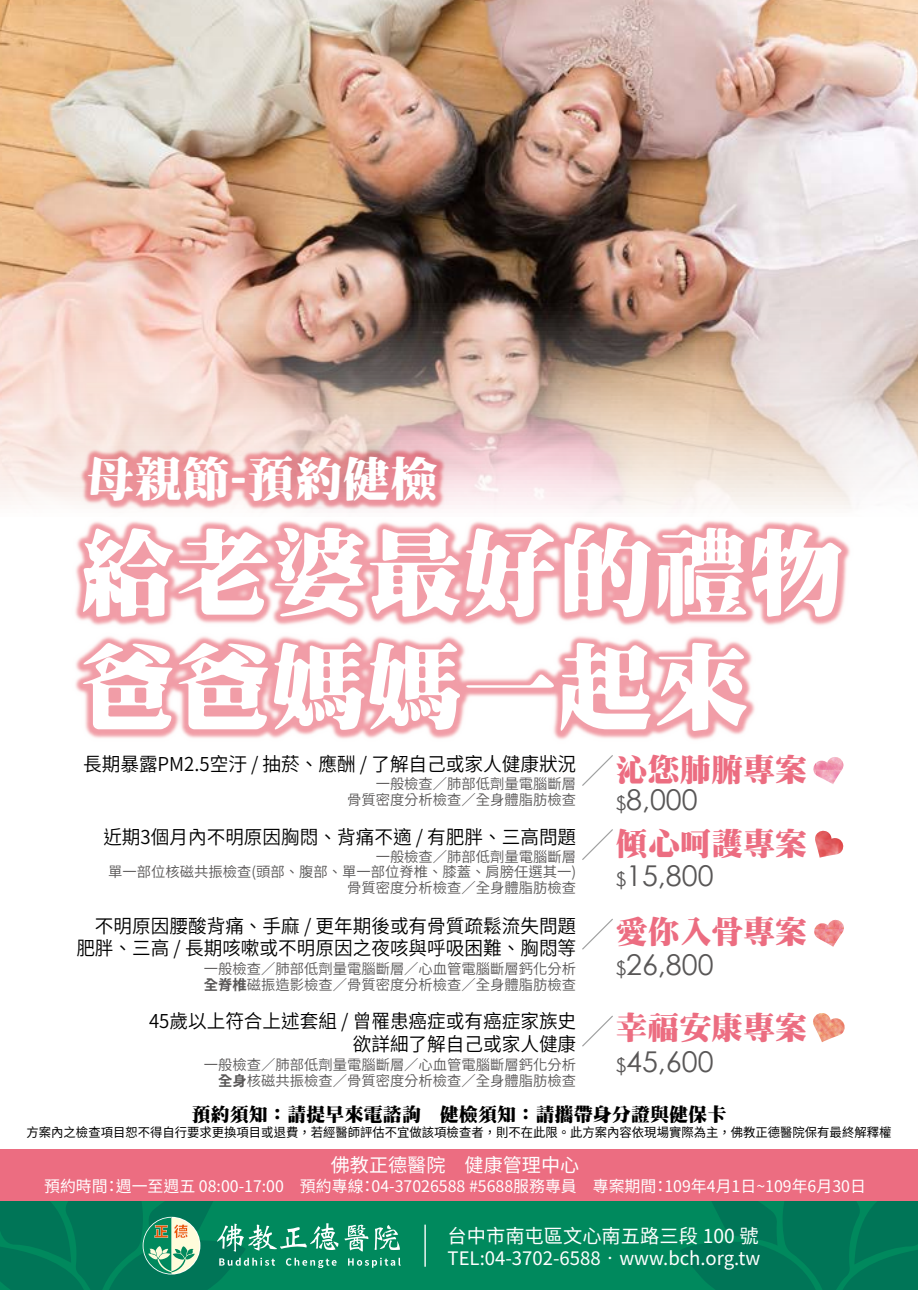
<style>
.page{position:relative;width:918px;height:1290px;background:#fff}
.page>*{position:absolute;margin:0;border:0;box-sizing:border-box;transform-origin:0 0}
.t1{font:900 95.55px/114.6px "Han Wang Ming";color:#fff}
.t2{font:900 47.77px "Han Wang Ming";color:#fff}
.t3{font:900 31.85px "Han Wang Ming";color:#ec6d81}
.t4{font:28.7px "Century Gothic";color:#595757}
.t5{font:19.25px "Noto Sans CJ Ktc";color:#fff}
.t6{font:600 19.07px/22.2px "Noto Sans CJ Ktc";color:#000;text-align:right}
.t7{font:900 19.07px "Han Wang Ming";color:#000}
.t8{font:19.07px "Noto Sans CJ Ktc";color:#fff}
.t9{font:18.55px "Noto Sans CJ Ktc";color:#fff}
.t10{font:15.92px "Noto Sans CJ Ktc";color:#fff}
.t11{font:600 14.35px/15.9px "Noto Sans CJ Ktc";color:#595757;text-align:right}
.t12{font:12.78px "Noto Sans CJ Ktc";color:#000}
.s1{font-weight:700}
.s2{font-size:19.07px}
</style>
<div class="page">
<img style="left:0;top:0;width:918px;height:125px">
<img style="left:0;top:125px;width:918px;height:376px">
<div style="left:0;top:1149px;width:918px;height:103px;background:#ec6d81"></div>
<img style="left:11px;top:384px;width:902px;height:355px">
<img style="left:553px;top:690px;width:317px;height:50px">
<svg style="left:582px;top:1015px;width:31px;height:31px"></svg>
<svg style="left:582px;top:918px;width:31px;height:32px"></svg>
<svg style="left:582px;top:829px;width:31px;height:31px"></svg>
<svg style="left:582px;top:755px;width:31px;height:31px"></svg>
<img style="left:751px;top:695px;width:155px;height:45px">
<svg style="left:813px;top:757px;width:31px;height:27px"></svg>
<svg style="left:815px;top:830px;width:29px;height:28px"></svg>
<svg style="left:814px;top:919px;width:30px;height:28px"></svg>
<svg style="left:813px;top:1013px;width:32px;height:29px"></svg>
<div style="left:0;top:1201px;width:918px;height:89px;background:#00895d"></div>
<svg style="left:680px;top:1201px;width:238px;height:89px"></svg>
<svg style="left:348px;top:1257px;width:53px;height:11px"></svg>
<svg style="left:0;top:1201px;width:338px;height:89px"></svg>
<svg style="left:344px;top:1224px;width:24px;height:27px"></svg>
<svg style="left:374px;top:1225px;width:26px;height:25px"></svg>
<hr style="left:424px;top:1224px;width:2px;height:43px;background:#fff">
<h2 class="t2" style="left:87px;top:454px;width:353px">母親節-預約健檢</h2>
<h1 class="t1" style="left:80px;top:517px;width:765px">給老婆最好的禮物爸爸媽媽一起來</h1>
<h3 class="t6" style="left:83px;top:753px;width:495px">長期暴露PM2.5空汙 / 抽菸、應酬 / 了解自己或家人健康狀況</h3>
<p class="t11" style="left:347px;top:776px;width:231px">一般檢查／肺部低劑量電腦斷層<br>骨質密度分析檢查／全身體脂肪檢查</p>
<h3 class="t6" style="left:103px;top:826px;width:474px">近期3個月內不明原因胸悶、背痛不適 / 有肥胖、三高問題</h3>
<p class="t11" style="left:108px;top:849px;width:469px">一般檢查／肺部低劑量電腦斷層<br>單一部位核磁共振檢查(頭部、腹部、單一部位脊椎、膝蓋、肩膀任選其一)骨質密度分析檢查／全身體脂肪檢查</p>
<h3 class="t6" style="left:76px;top:915px;width:501px">不明原因腰酸背痛、手麻 / 更年期後或有骨質疏鬆流失問題肥胖、三高 / 長期咳嗽或不明原因之夜咳與呼吸困難、胸悶等</h3>
<p class="t11" style="left:204px;top:961px;width:374px;text-align:left">一般檢查／肺部低劑量電腦斷層／心血管電腦斷層鈣化分析<span class="s1">全脊椎</span>磁振造影檢查／骨質密度分析檢查／全身體脂肪檢查</p>
<h3 class="t6" style="left:149px;top:1011px;width:429px">45歲以上符合上述套組 / 曾罹患癌症或有癌症家族史欲詳細了解自己或家人健康</h3>
<p class="t11" style="left:204px;top:1057px;width:374px">一般檢查／肺部低劑量電腦斷層／心血管電腦斷層鈣化分析<span class="s1">全身</span>核磁共振檢查／骨質密度分析檢查／全身體脂肪檢查</p>
<h3 class="t3" style="left:615px;top:752px;width:192px">沁您肺腑專案</h3>
<h3 class="t4" style="left:615px;top:780px;width:84px"><span class="s2">$</span>8,000</h3>
<h3 class="t3" style="left:615px;top:827px;width:192px">傾心呵護專案</h3>
<h3 class="t4" style="left:615px;top:855px;width:99px"><span class="s2">$</span>15,800</h3>
<h3 class="t3" style="left:615px;top:915px;width:192px">愛你入骨專案</h3>
<h3 class="t4" style="left:615px;top:944px;width:99px"><span class="s2">$</span>26,800</h3>
<h3 class="t3" style="left:615px;top:1011px;width:192px">幸福安康專案</h3>
<h3 class="t4" style="left:615px;top:1041px;width:99px"><span class="s2">$</span>45,600</h3>
<h3 class="t7" style="left:191px;top:1104px;width:536px">預約須知：請提早來電諮詢　健檢須知：請攜帶身分證與健保卡</h3>
<p class="t12" style="left:27px;top:1125px;width:866px">方案內之檢查項目恕不得自行要求更換項目或退費，若經醫師評估不宜做該項檢查者，則不在此限。此方案內容依現場實際為主，佛教正德醫院保有最終解釋權</p>
<h3 class="t8" style="left:331px;top:1154px;width:250px">佛教正德醫院　健康管理中心</h3>
<p class="t10" style="left:44px;top:1177px;width:823px">預約時間：週一至週五 08:00-17:00　預約專線：04-37026588 #5688服務專員　專案期間：109年4月1日~109年6月30日</p>
<h3 class="t5" style="left:447px;top:1225px;width:313px">台中市南屯區文心南五路三段 100 號</h3>
<p class="t9" style="left:447px;top:1248px;width:314px">TEL:04-3702-6588‧www.bch.org.tw</p>
</div>
